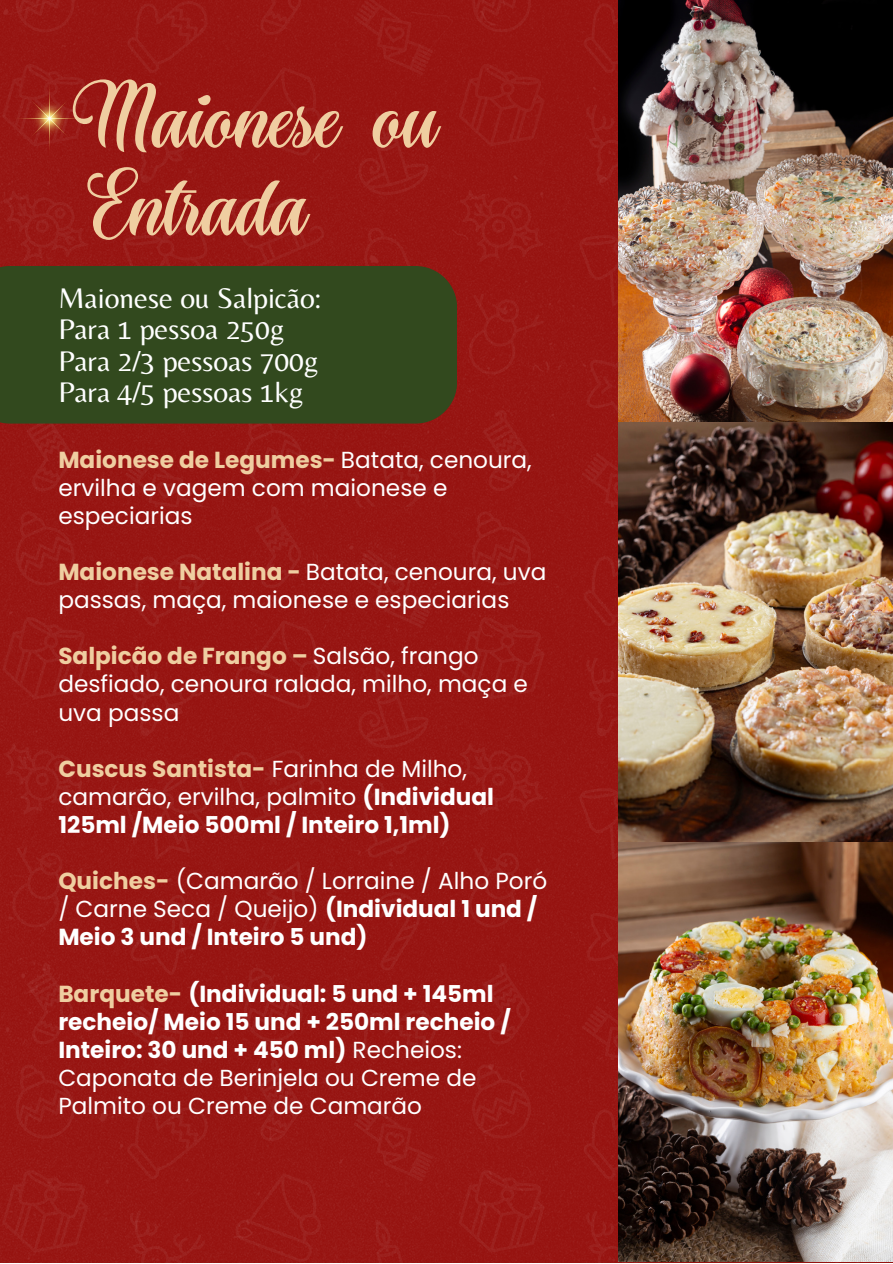
<style>
.page{position:relative;width:893px;height:1264px;background:#fff}
.page>*{position:absolute;margin:0;border:0;box-sizing:border-box;transform-origin:0 0}
.t1{font:97.65px/87.6px "The Mumbai Sticker";color:#efcea1}
.t2{font:29.55px "Belleza";color:#fff}
.t3{font:23.25px/28px "Poppins";color:#fff}
.t4{font:700 23.25px/28px "Poppins";color:#fff}
.s1{font-weight:700;color:#efcea1}
.s2{color:#efcea1}
.s3{font-weight:400}
.s4{font-weight:700}
</style>
<div class="page">
<svg style="left:814px;top:1261px;width:70px;height:1px"></svg>
<img style="left:0;top:0;width:674px;height:1262px">
<img style="left:9px;top:78px;width:80px;height:80px">
<div style="left:0;top:266px;width:457px;height:157px;background:#32491e"></div>
<img style="left:618px;top:0;width:274px;height:1261px">
<p class="t1" style="left:89px;top:80px;width:348px">Maionese ou<br>Entrada</p>
<p class="t2" style="left:58px;top:280px;width:264px">Maionese ou Salpicão:</p>
<p class="t2" style="left:58px;top:312px;width:228px">Para 1 pessoa 250g</p>
<p class="t2" style="left:58px;top:343px;width:262px">Para 2/3 pessoas 700g</p>
<p class="t2" style="left:58px;top:375px;width:247px">Para 4/5 pessoas 1kg</p>
<p class="t3" style="left:58px;top:445px;width:475px"><span class="s1">Maionese de Legumes-</span> Batata, cenoura, ervilha e vagem com maionese e especiarias</p>
<p class="t3" style="left:58px;top:558px;width:489px"><span class="s1">Maionese Natalina -</span> Batata, cenoura, uva passas, maça, maionese e especiarias</p>
<p class="t3" style="left:58px;top:642px;width:471px"><span class="s1">Salpicão de Frango –</span> Salsão, frango desfiado, cenoura ralada, milho, maça e uva passa</p>
<p class="t4" style="left:58px;top:754px;width:437px"><span class="s2">Cuscus Santista-</span> <span class="s3">Farinha de Milho, camarão, ervilha, palmito</span> (Individual<br>125ml /Meio 500ml / Inteiro 1,1ml)</p>
<p class="t3" style="left:58px;top:867px;width:490px"><span class="s1">Quiches-</span> (Camarão / Lorraine / Alho Poró / Carne Seca / Queijo) <span class="s4">(Individual 1 und /<br>Meio 3 und / Inteiro 5 und)</span></p>
<p class="t4" style="left:58px;top:979px;width:454px"><span class="s2">Barquete-</span> (Individual: 5 und + 145ml recheio/ Meio 15 und + 250ml recheio / Inteiro: 30 und + 450 ml) <span class="s3">Recheios:<br>Caponata de Berinjela ou Creme de Palmito ou Creme de Camarão</span></p>
</div>
